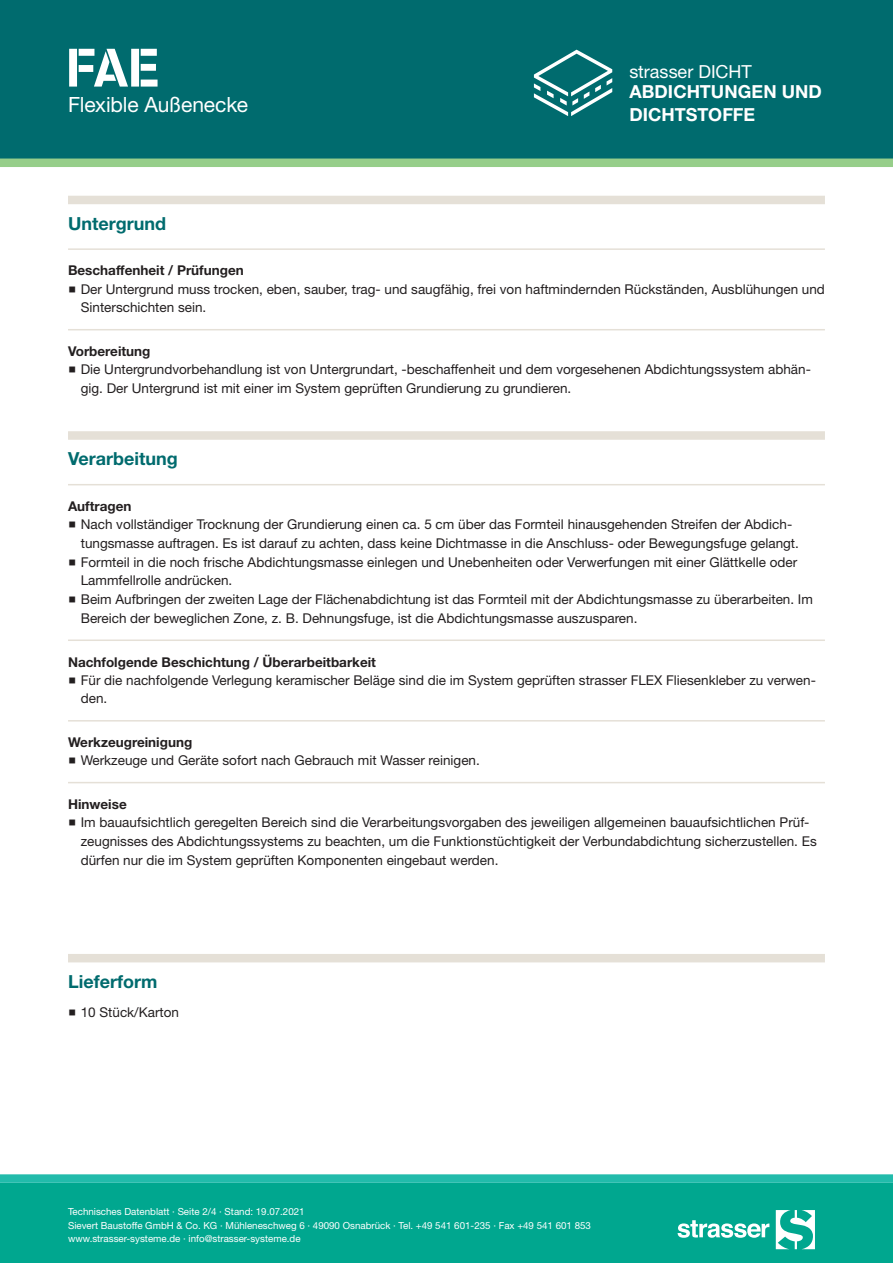
<style>
.page{position:relative;width:893px;height:1263px;background:#fff}
.page>*{position:absolute;margin:0;border:0;box-sizing:border-box;transform-origin:0 0}
.CB_AF_STR_Produkt_ku{font:700 54px "Standard CT Stencil";color:#fff}
.CB_AF_STR_Produkt_la{font:21px "Helvetica Neue LT Std";letter-spacing:-.005em;color:#fff}
.CB_AF_STR_Ueberschri{font:700 18px "Helvetica Neue LT Std";color:#006b6e}
.CB_AF_STR_Produktgru{font:700 18px/22.5px "Helvetica Neue LT Std";letter-spacing:.005em;color:#fff}
.CB_AF_STR_Produktgru-2{font:18px "Helvetica Neue LT Std";color:#fff}
.t1{font:13.5px/18.8px "Helvetica Neue LT Std";color:#231f20}
.CB_AF_STR_Unterueber{font:700 13.5px "Helvetica Neue LT Std";color:#231f20}
.t2{font:9.75px/13.5px "Helvetica Neue LT Std";color:#fff}
</style>
<div class="page">
<div style="left:0;top:1183px;width:893px;height:80px;background:#00a78f"></div>
<div style="left:0;top:0;width:893px;height:159px;background:#006b6e"></div>
<svg style="left:678px;top:1220px;width:91px;height:18px"></svg>
<svg style="left:776px;top:1210px;width:39px;height:39px"></svg>
<div style="left:0;top:1174px;width:893px;height:9px;background:#22bbab"></div>
<div style="left:0;top:159px;width:893px;height:8px;background:#96ce8a"></div>
<svg style="left:534px;top:50px;width:78px;height:66px"></svg>
<div style="left:68px;top:196px;width:757px;height:8px;background:#e5e0d7"></div>
<hr style="left:68px;top:248px;width:757px;height:2px;background:#e5e0d7">
<hr style="left:68px;top:329px;width:757px;height:1px;background:#e5e0d7">
<div style="left:68px;top:431px;width:757px;height:9px;background:#e5e0d7"></div>
<hr style="left:68px;top:484px;width:757px;height:1px;background:#e5e0d7">
<hr style="left:68px;top:639px;width:757px;height:2px;background:#e5e0d7">
<hr style="left:68px;top:720px;width:757px;height:1px;background:#e5e0d7">
<hr style="left:68px;top:782px;width:757px;height:1px;background:#e5e0d7">
<div style="left:68px;top:954px;width:757px;height:8px;background:#e5e0d7"></div>
<p class="CB_AF_STR_Produkt_ku" style="left:66px;top:34px;width:95px">FAE</p>
<p class="CB_AF_STR_Produktgru-2" style="left:629px;top:61px;width:124px">strasser DICHT</p>
<p class="CB_AF_STR_Produkt_la" style="left:68px;top:92px;width:182px">Flexible Außenecke</p>
<p class="CB_AF_STR_Produktgru" style="left:629px;top:80px;width:194px">ABDICHTUNGEN UND<br>DICHTSTOFFE</p>
<p class="CB_AF_STR_Ueberschri" style="left:68px;top:212px;width:100px">Untergrund</p>
<p class="CB_AF_STR_Unterueber" style="left:68px;top:262px;width:177px">Beschaffenheit / Prüfungen</p>
<p class="t1" style="left:81px;top:279px;width:746px">Der Untergrund muss trocken, eben, sauber, trag- und saugfähig, frei von haftmindernden Rückständen, Ausblühungen und<br>Sinterschichten sein.</p>
<p class="CB_AF_STR_Unterueber" style="left:68px;top:343px;width:84px">Vorbereitung</p>
<p class="t1" style="left:81px;top:360px;width:732px">Die Untergrundvorbehandlung ist von Untergrundart, -beschaffenheit und dem vorgesehenen Abdichtungssystem abhän&shy;gig. Der Untergrund ist mit einer im System geprüften Grundierung zu grundieren.</p>
<p class="CB_AF_STR_Ueberschri" style="left:68px;top:448px;width:111px">Verarbeitung</p>
<p class="CB_AF_STR_Unterueber" style="left:68px;top:498px;width:65px">Auftragen</p>
<p class="t1" style="left:81px;top:515px;width:720px">Nach vollständiger Trocknung der Grundierung einen ca. 5 cm über das Formteil hinausgehenden Streifen der Abdich&shy;tungsmasse auftragen. Es ist darauf zu achten, dass keine Dichtmasse in die Anschluss- oder Bewegungsfuge gelangt.</p>
<p class="t1" style="left:81px;top:552px;width:718px">Formteil in die noch frische Abdichtungsmasse einlegen und Unebenheiten oder Verwerfungen mit einer Glättkelle oder<br>Lammfellrolle andrücken.</p>
<p class="t1" style="left:81px;top:590px;width:734px">Beim Aufbringen der zweiten Lage der Flächenabdichtung ist das Formteil mit der Abdichtungsmasse zu überarbeiten. Im<br>Bereich der beweglichen Zone, z. B. Dehnungsfuge, ist die Abdichtungsmasse auszusparen.</p>
<p class="CB_AF_STR_Unterueber" style="left:68px;top:653px;width:309px">Nachfolgende Beschichtung / Überarbeitbarkeit</p>
<p class="t1" style="left:81px;top:670px;width:737px">Für die nachfolgende Verlegung keramischer Beläge sind die im System geprüften strasser FLEX Fliesenkleber zu verwen&shy;den.</p>
<p class="CB_AF_STR_Unterueber" style="left:68px;top:734px;width:126px">Werkzeugreinigung</p>
<p class="t1" style="left:81px;top:751px;width:401px">Werkzeuge und Geräte sofort nach Gebrauch mit Wasser reinigen.</p>
<p class="CB_AF_STR_Unterueber" style="left:68px;top:796px;width:60px">Hinweise</p>
<p class="t1" style="left:81px;top:813px;width:737px">Im bauaufsichtlich geregelten Bereich sind die Verarbeitungsvorgaben des jeweiligen allgemeinen bauaufsichtlichen Prüf&shy;zeugnisses des Abdichtungssystems zu beachten, um die Funktionstüchtigkeit der Verbundabdichtung sicherzustellen. Es dürfen nur die im System geprüften Komponenten eingebaut werden.</p>
<p class="CB_AF_STR_Ueberschri" style="left:68px;top:970px;width:91px">Lieferform</p>
<p class="t1" style="left:81px;top:1002px;width:100px">10 Stück/Karton</p>
<p class="t2" style="left:68px;top:1205px;width:524px">Technisches Datenblatt · Seite 2/4 · Stand: 19.07.2021<br>Sievert Baustoffe GmbH &amp; Co. KG · Mühleneschweg 6 · 49090 Osnabrück · Tel. +49 541 601-235 · Fax +49 541 601 853 www.strasser-systeme.de · info@strasser-systeme.de</p>
</div>
